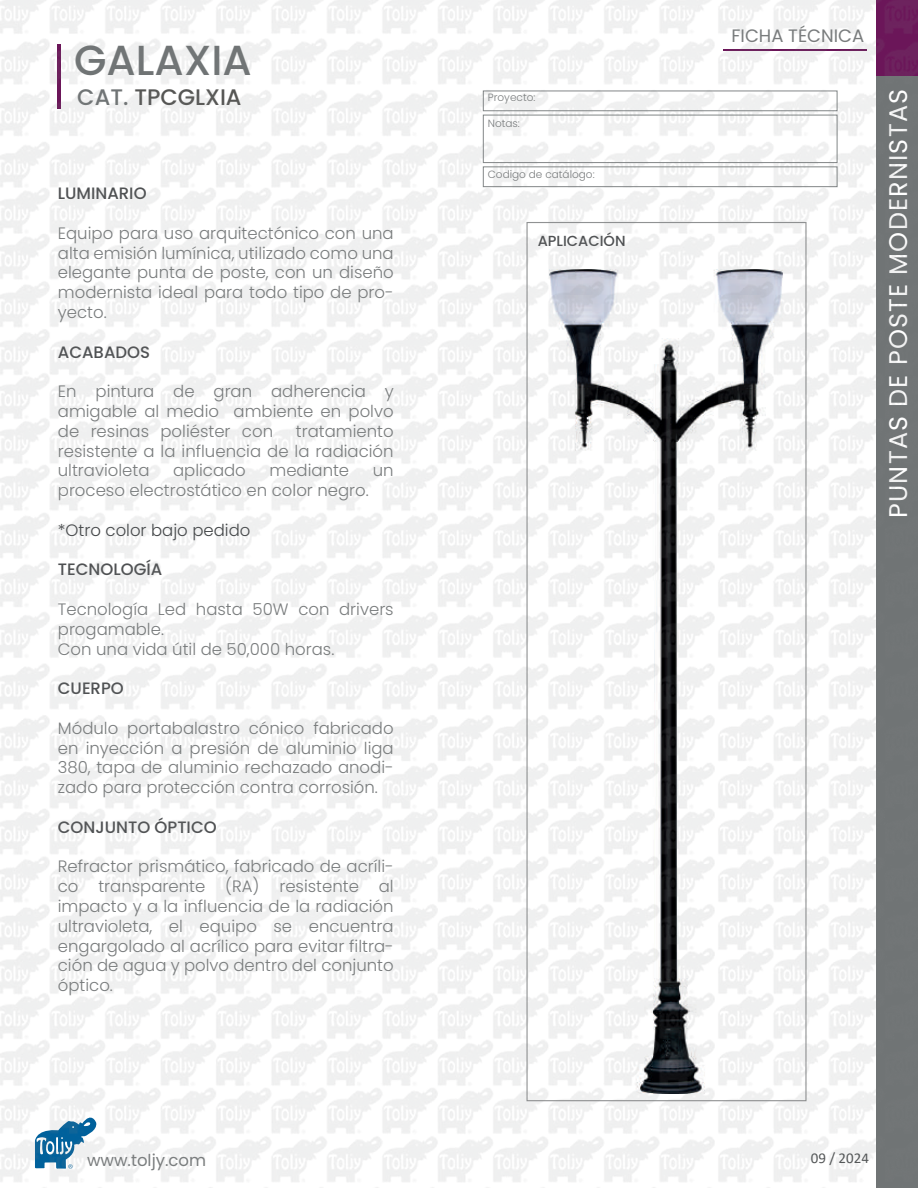
<style>
.page{position:relative;width:918px;height:1188px;background:#fff}
.page>*{position:absolute;margin:0;border:0;box-sizing:border-box;transform-origin:0 0}
.t1{font:500 42px "Poppins";color:#707475}
.t2{font:500 condensed 27px "Franklin Gothic";color:#fff}
.t3{font:25.5px "Poppins";letter-spacing:.045em;color:#fff}
.t4{font:500 22.5px "Poppins";color:#565654}
.t5{font:18px "Poppins";color:#797c7d}
.t6{font:300 16.5px/19.8px "Poppins";color:#797c7d;text-align:justify}
.t7{font:500 16.5px "Poppins";color:#4e5052}
.t8{font:300 16.5px "Poppins";color:#414446}
.t9{font:16.5px "Poppins";color:#7a7d7e}
.t10{font:15px "Calibri";color:#555859}
.t11{font:500 14.55px "Poppins";color:#4e5052}
.t12{font:300 10.5px "Poppins";color:#797c7d}
.s1{color:#707475}
</style>
<div class="page">
<img style="left:0;top:0;width:918px;height:1188px">
<p class="t5" style="left:732px;top:25px;width:134px">FICHA TÉCNICA</p>
<h1 class="t1" style="left:74px;top:36px;width:179px">GALAXIA</h1>
<h3 class="t4" style="left:77px;top:84px;width:166px"><span class="s1">CAT.</span> TPCGLXIA</h3>
<h3 class="t3" style="left:883px;top:518px;width:430px;rotate:-90deg">PUNTAS DE POSTE MODERNISTAS</h3>
<p class="t12" style="left:488px;top:92px;width:49px">Proyecto:</p>
<p class="t12" style="left:488px;top:117px;width:34px">Notas:</p>
<h2 class="t2" style="left:881px;top:449px;width:348px;rotate:-90deg">PUNTAS DE POSTE MODERNISTAS</h2>
<h2 class="t2" style="left:881px;top:307px;width:179px;rotate:-90deg">ARQUITECTÓNICO</h2>
<p class="t12" style="left:488px;top:168px;width:108px">Codigo de catálogo:</p>
<p class="t7" style="left:58px;top:184px;width:90px">LUMINARIO</p>
<p class="t6" style="left:58px;top:223px;width:337px">Equipo para uso arquitectónico con una alta emisión lumínica, utilizado como una elegante punta de poste, con un diseño modernista ideal para todo tipo de pro&shy;yecto.</p>
<p class="t7" style="left:58px;top:342px;width:94px">ACABADOS</p>
<p class="t6" style="left:58px;top:382px;width:337px">En pintura de gran adherencia y amigable al medio ambiente en polvo de resinas poliéster con</p>
<p class="t11" style="left:538px;top:232px;width:89px">APLICACIÓN</p>
<p class="t6" style="left:58px;top:421px;width:337px;text-indent:238px">tratamiento resistente a la influencia de la radiación ultravioleta</p>
<p class="t6" style="left:173px;top:461px;width:74px">aplicado</p>
<p class="t6" style="left:269px;top:461px;width:81px">mediante</p>
<p class="t6" style="left:373px;top:461px;width:22px">un</p>
<p class="t6" style="left:58px;top:481px;width:312px">proceso electrostático en color negro.</p>
<p class="t8" style="left:58px;top:520px;width:194px">*Otro color bajo pedido</p>
<p class="t7" style="left:58px;top:560px;width:106px">TECNOLOGÍA</p>
<p class="t6" style="left:58px;top:599px;width:337px;text-align:left">Tecnología Led hasta 50W con drivers progamable.<br>Con una vida útil de 50,000 horas.</p>
<p class="t7" style="left:58px;top:679px;width:67px">CUERPO</p>
<p class="t6" style="left:58px;top:718px;width:337px">Módulo portabalastro cónico fabricado en inyección a presión de aluminio liga 380, tapa de aluminio rechazado anodi&shy;zado para protección contra corrosión.</p>
<p class="t7" style="left:58px;top:817px;width:160px">CONJUNTO ÓPTICO</p>
<p class="t6" style="left:58px;top:857px;width:337px">Refractor prismático, fabricado de acríli&shy;co transparente (RA) resistente al impacto y a la influencia de la radiación ultravioleta, el equipo se encuentra engargolado al acrílico para evitar filtra&shy;ción de agua y polvo dentro del conjunto óptico.</p>
<p class="t9" style="left:87px;top:1150px;width:121px">www.toljy.com</p>
<p class="t10" style="left:811px;top:1148px;width:60px">09 / 2024</p>
</div>
